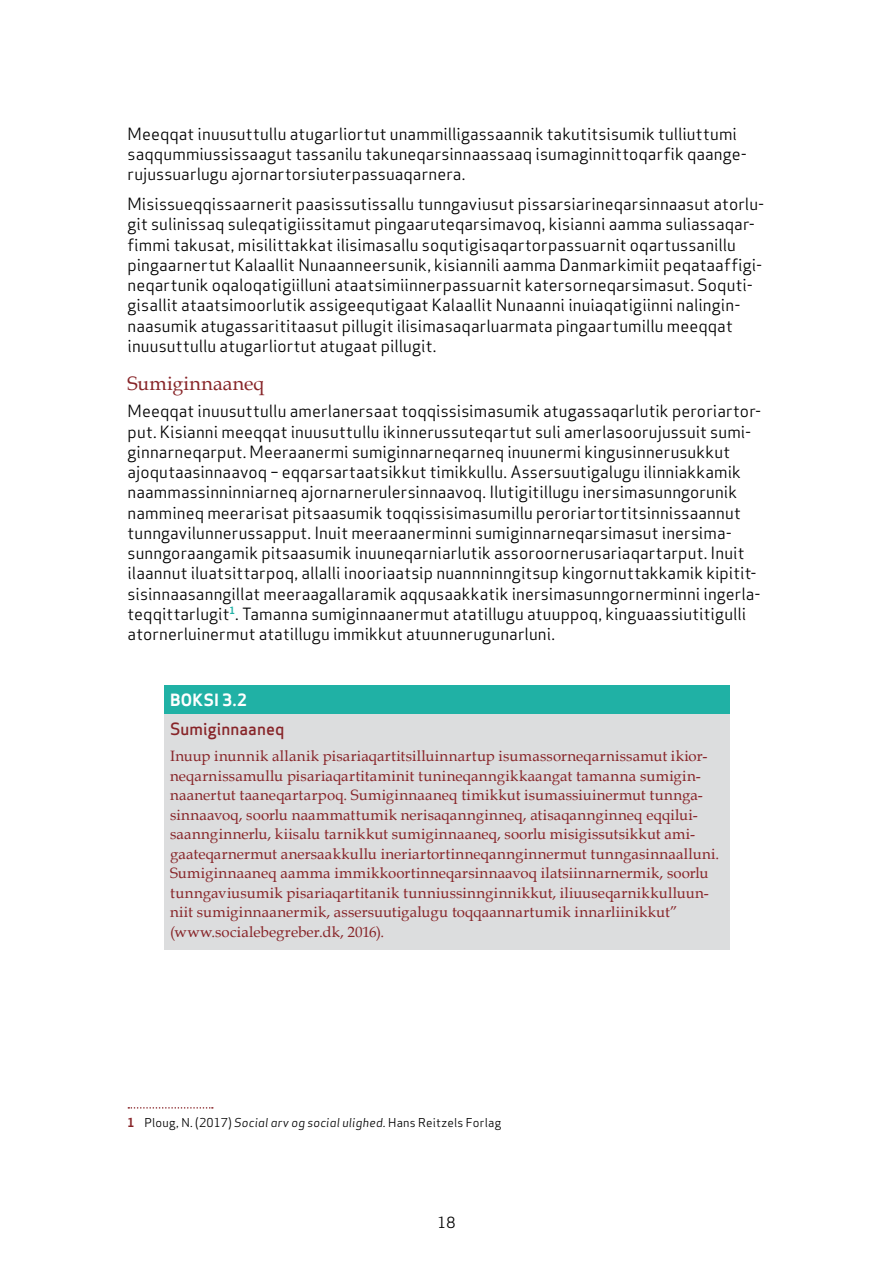
<style>
.page{position:relative;width:893px;height:1276px;background:#fff}
.page>*{position:absolute;margin:0;border:0;box-sizing:border-box;transform-origin:0 0}
.t1{font:19.5px "Book Antiqua";letter-spacing:.01em;color:#872428}
.t2{font:16.5px/20.2px "Apex Sans";letter-spacing:.005em;color:#000}
.t3{font:500 16.5px "Apex Sans";letter-spacing:.005em;color:#872428}
.t4{font:700 16.5px "Apex Sans";letter-spacing:.02em;color:#fff}
.t5{font:15px/19.5px "Book Antiqua";letter-spacing:.015em;color:#872428}
.t6{font:15px "Apex Sans";color:#000}
.t7{font:12px "Apex Sans";letter-spacing:.02em;color:#000}
.s1{font-weight:700;color:#872428}
.s2{font-style:italic}
</style>
<div class="page">
<div style="left:164px;top:685px;width:565px;height:29px;background:#20b1a5"></div>
<div style="left:164px;top:714px;width:565px;height:235px;background:#dcddde"></div>
<svg style="left:128px;top:1107px;width:85px;height:1px"></svg>
<p class="t2" style="left:128px;top:122px;width:621px">Meeqqat inuusuttullu atugarliortut unammilligassaannik takutitsisumik tulliuttumi saqqummiussissaagut tassanilu takuneqarsinnaassaaq isumaginnittoqarfik qaange&shy;rujussuarlugu ajornartorsiuterpassuaqarnera.</p>
<p class="t2" style="left:128px;top:192px;width:638px">Misissueqqissaarnerit paasissutissallu tunngaviusut pissarsiarineqarsinnaasut atorlu&shy;git sulinissaq suleqatigiissitamut pingaaruteqarsimavoq, kisianni aamma suliassaqar&shy;fimmi takusat, misilittakkat ilisimasallu soqutigisaqartorpassuarnit oqartussanillu pingaarnertut Kalaallit Nunaanneersunik, kisiannili aamma Danmarkimiit peqataaffigi&shy;neqartunik oqaloqatigiilluni ataatsimiinnerpassuarnit katersorneqarsimasut. Soquti&shy;gisallit ataatsimoorlutik assigeequtigaat Kalaallit Nunaanni inuiaqatigiinni nalingin&shy;naasumik atugassarititaasut pillugit ilisimasaqarluarmata pingaartumillu meeqqat inuusuttullu atugarliortut atugaat pillugit.</p>
<p class="t1" style="left:128px;top:372px;width:138px">Sumiginnaaneq</p>
<p class="t2" style="left:128px;top:400px;width:635px">Meeqqat inuusuttullu amerlanersaat toqqissisimasumik atugassaqarlutik peroriartor&shy;put. Kisianni meeqqat inuusuttullu ikinnerussuteqartut suli amerlasoorujussuit sumi&shy;ginnarneqarput. Meeraanermi sumiginnarneqarneq inuunermi kingusinnerusukkut ajoqutaasinnaavoq – eqqarsartaatsikkut timikkullu. Assersuutigalugu ilinniakkamik naammassinninniarneq ajornarnerulersinnaavoq. Ilutigitillugu inersimasunngorunik nammineq meerarisat pitsaasumik toqqissisimasumillu peroriartortitsinnissaannut tunngavilunnerussapput. Inuit meeraanerminni sumiginnarneqarsimasut inersima&shy;sunngoraangamik pitsaasumik inuuneqarniarlutik assoroornerusariaqartarput. Inuit ilaannut iluatsittarpoq, allalli inooriaatsip nuannninngitsup kingornuttakkamik kipitit&shy;sisinnaasanngillat meeraagallaramik aqqusaakkatik inersimasunngornerminni ingerla&shy;teqqittarlugit<sup>1</sup>. Tamanna sumiginnaanermut atatillugu atuuppoq, kinguaassiutitigulli atornerluinermut atatillugu immikkut atuunnerugunarluni.</p>
<p class="t4" style="left:170px;top:689px;width:78px">BOKSI 3.2</p>
<p class="t3" style="left:170px;top:714px;width:116px">Sumiginnaaneq</p>
<p class="t5" style="left:170px;top:746px;width:551px">Inuup inunnik allanik pisariaqartitsilluinnartup isumassorneqarnissamut ikior&shy;neqarnissamullu pisariaqartitaminit tunineqanngikkaangat tamanna sumigin&shy;naanertut taaneqartarpoq. Sumiginnaaneq timikkut isumassiuinermut tunnga&shy;sinnaavoq, soorlu naammattumik nerisaqannginneq, atisaqannginneq eqqilui&shy;saannginnerlu, kiisalu tarnikkut sumiginnaaneq, soorlu misigissutsikkut ami&shy;gaateqarnermut anersaakkullu ineriartortinneqannginnermut tunngasinnaalluni.<br>Sumiginnaaneq aamma immikkoortinneqarsinnaavoq ilatsiinnarnermik, soorlu tunngaviusumik pisariaqartitanik tunniussinnginnikkut, iliuuseqarnikkulluun&shy;niit sumiginnaanermik, assersuutigalugu toqqaannartumik innarliinikkut” (www.socialebegreber.dk, 2016).</p>
<p class="t7" style="left:128px;top:1113px;width:375px"><span class="s1">1</span> Ploug, N. (2017) <span class="s2">Social arv og social ulighed.</span> Hans Reitzels Forlag</p>
<p class="t6" style="left:437px;top:1210px;width:19px">18</p>
</div>
